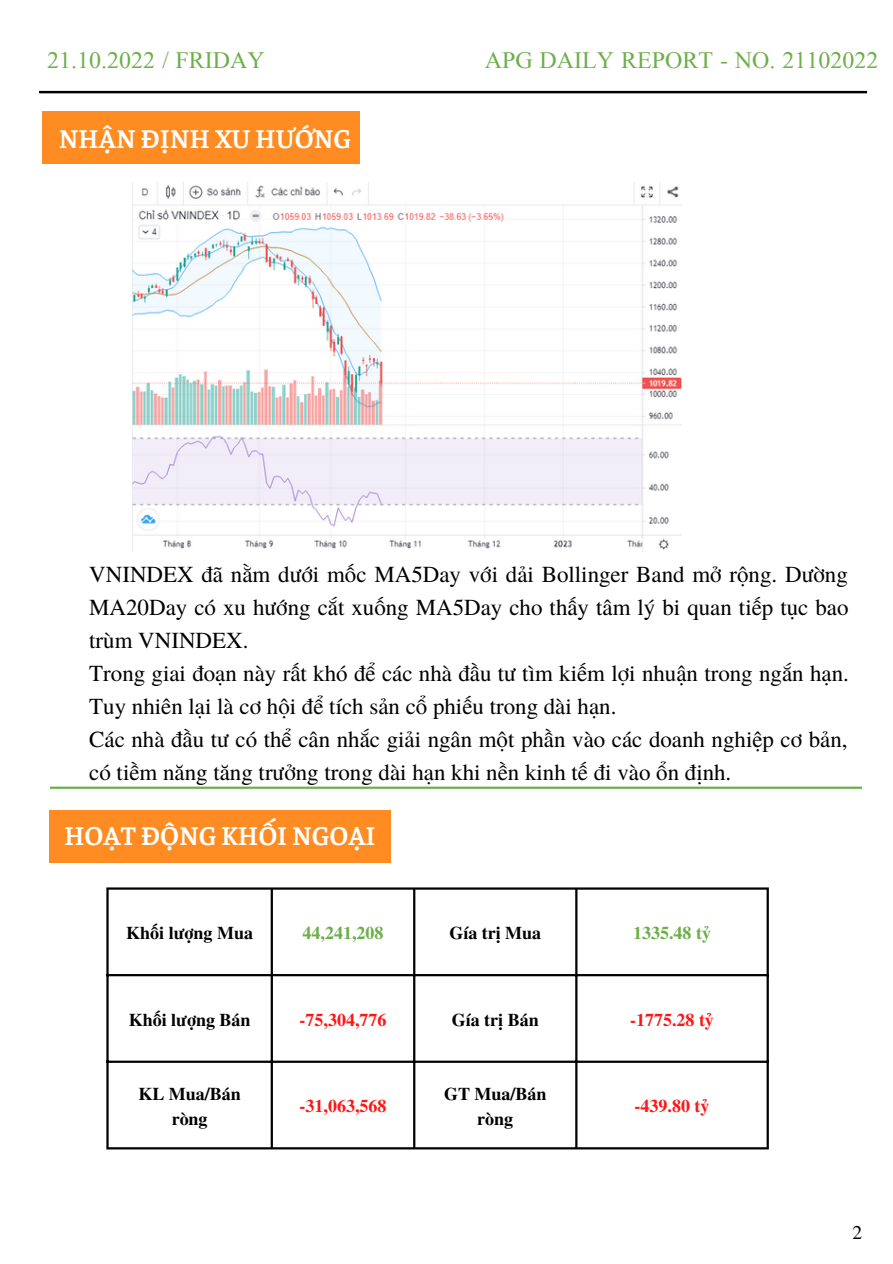
<style>
.page{position:relative;width:893px;height:1264px;background:#fff}
.page>*{position:absolute;margin:0;border:0;box-sizing:border-box;transform-origin:0 0}
.t1{font:600 27px "Faustina";color:#fff}
.t2{font:24px "Doulos SIL";color:#6caf4a}
.t3{font:22.95px/33px "Te X Gyre Termes";color:#000}
.t4{font:19.5px "Te X Gyre Termes";color:#000}
.t5{font:700 18px/24.8px "Te X Gyre Termes";color:#000;text-align:center}
.t6{font:700 18px "Te X Gyre Termes";color:#ff1616}
.t7{font:700 18px "Te X Gyre Termes";color:#6caf4a}
</style>
<div class="page">
<div style="left:43px;top:111px;width:317px;height:53px;background:#ff8c22"></div>
<hr style="left:39px;top:91px;width:827px;height:2px;background:#000">
<hr style="left:50px;top:786px;width:811px;height:2px;background:#6caf4a">
<div style="left:49px;top:810px;width:342px;height:53px;background:#ff8c22"></div>
<hr style="left:106px;top:889px;width:3px;height:258px;background:#000">
<hr style="left:271px;top:889px;width:2px;height:258px;background:#000">
<hr style="left:413px;top:889px;width:2px;height:258px;background:#000">
<hr style="left:575px;top:889px;width:2px;height:258px;background:#000">
<hr style="left:766px;top:889px;width:2px;height:258px;background:#000">
<hr style="left:106px;top:887px;width:662px;height:2px;background:#000">
<hr style="left:106px;top:974px;width:662px;height:2px;background:#000">
<hr style="left:106px;top:1060px;width:662px;height:2px;background:#000">
<hr style="left:106px;top:1147px;width:662px;height:2px;background:#000">
<img style="left:133px;top:182px;width:548px;height:369px">
<p class="t2" style="left:47px;top:40px;width:219px">21.10.2022 / FRIDAY</p>
<p class="t2" style="left:484px;top:40px;width:395px">APG DAILY REPORT - NO. 21102022</p>
<p class="t1" style="left:59px;top:120px;width:293px">NHẬN ĐỊNH XU HƯỚNG</p>
<p class="t3" style="left:89px;top:556px;width:761px">VNINDEX đã nằm dưới mốc MA5Day với dải Bollinger Band mở rộng. Dường MA20Day có xu hướng cắt xuống MA5Day cho thấy tâm lý bi quan tiếp tục bao trùm VNINDEX.<br>Trong giai đoạn này rất khó để các nhà đầu tư tìm kiếm lợi nhuận trong ngắn hạn.<br>Tuy nhiên lại là cơ hội để tích sản cổ phiếu trong dài hạn.<br>Các nhà đầu tư có thể cân nhắc giải ngân một phần vào các doanh nghiệp cơ bản, có tiềm năng tăng trưởng trong dài hạn khi nền kinh tế đi vào ổn định.</p>
<p class="t1" style="left:64px;top:816px;width:313px">HOẠT ĐỘNG KHỐI NGOẠI</p>
<p class="t5" style="left:126px;top:919px;width:128px">Khối lượng Mua</p>
<p class="t7" style="left:302px;top:919px;width:82px">44,241,208</p>
<p class="t5" style="left:449px;top:919px;width:93px">Gía trị Mua</p>
<p class="t7" style="left:633px;top:919px;width:79px">1335.48 tỷ</p>
<p class="t5" style="left:129px;top:1006px;width:123px">Khối lượng Bán</p>
<p class="t6" style="left:299px;top:1005px;width:88px">-75,304,776</p>
<p class="t5" style="left:452px;top:1006px;width:88px">Gía trị Bán</p>
<p class="t6" style="left:630px;top:1005px;width:85px">-1775.28 tỷ</p>
<p class="t5" style="left:138px;top:1080px;width:104px">KL Mua/Bán ròng</p>
<p class="t6" style="left:299px;top:1092px;width:88px">-31,063,568</p>
<p class="t5" style="left:444px;top:1080px;width:104px">GT Mua/Bán ròng</p>
<p class="t6" style="left:634px;top:1092px;width:76px">-439.80 tỷ</p>
<p class="t4" style="left:852px;top:1217px;width:11px">2</p>
</div>
